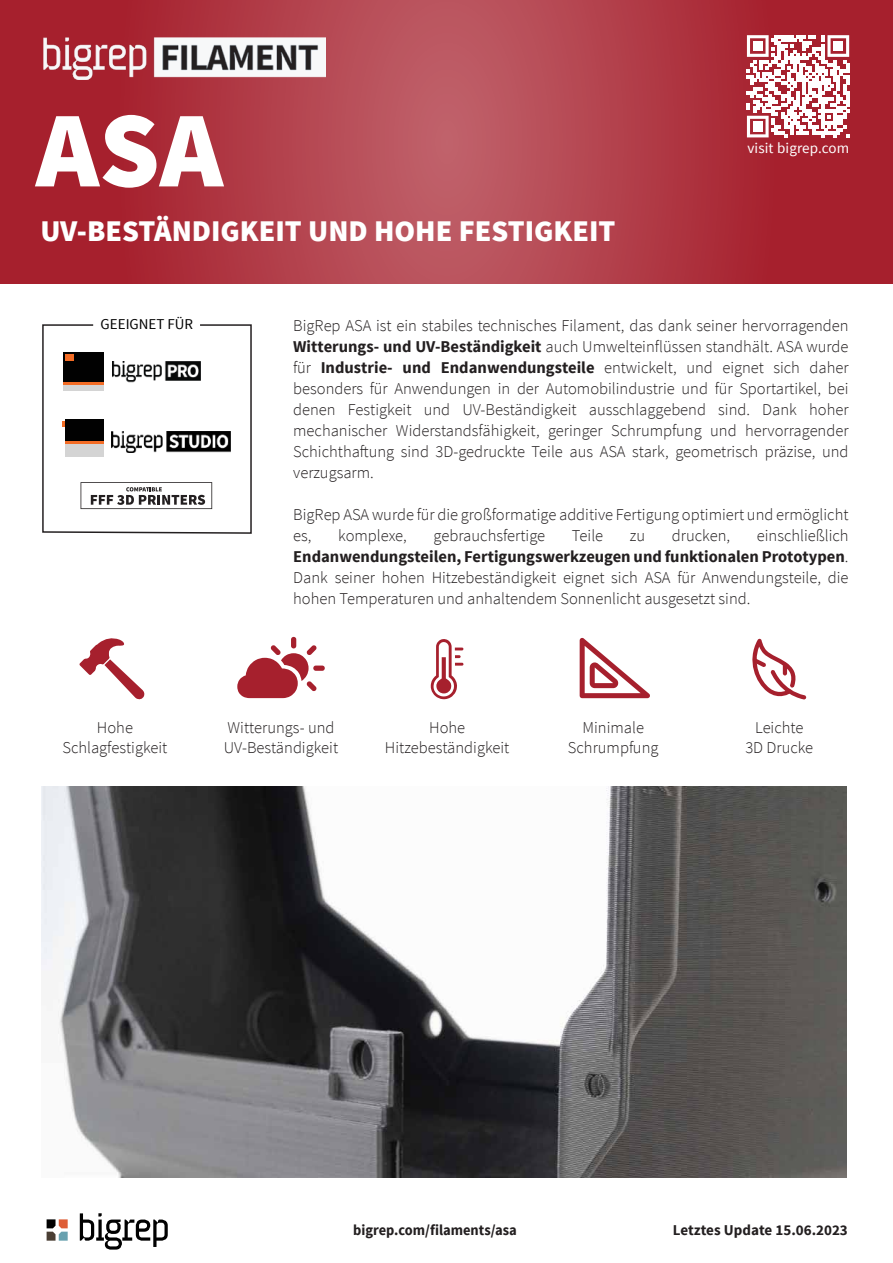
<style>
.page{position:relative;width:893px;height:1263px;background:#fff}
.page>*{position:absolute;margin:0;border:0;box-sizing:border-box;transform-origin:0 0}
.t1{font:900 108px "Source Sans Pro";color:#fff}
.t2{font:900 30px "Source Sans Pro";color:#fff}
.t3{font:300 16.5px/21px "Source Sans Pro";color:#231f20;text-align:center}
.t4{font:700 15px "Source Sans Pro";color:#231f20;scale:.96 1}
.t5{font:700 15px "Source Sans Pro";color:#231f20}
.t6{font:15px "Source Sans Pro";letter-spacing:.01em;color:#fff}
.t7{font:15px "Source Sans Pro";color:#000}
.s1{font-weight:700}
</style>
<div class="page">
<svg style="left:0;top:0;width:893px;height:284px;background:#af3945"></svg>
<svg style="left:80px;top:1213px;width:88px;height:36px"></svg>
<svg style="left:47px;top:1219px;width:21px;height:22px"></svg>
<svg style="left:79px;top:638px;width:66px;height:62px"></svg>
<svg style="left:431px;top:639px;width:33px;height:60px"></svg>
<img style="left:44px;top:37px;width:282px;height:43px">
<svg style="left:42px;top:324px;width:210px;height:210px"></svg>
<svg style="left:237px;top:637px;width:88px;height:61px"></svg>
<svg style="left:580px;top:638px;width:70px;height:60px"></svg>
<svg style="left:747px;top:35px;width:102px;height:102px"></svg>
<svg style="left:752px;top:639px;width:54px;height:61px"></svg>
<img style="left:41px;top:786px;width:805px;height:391px">
<h1 class="t1" style="left:36px;top:86px;width:189px">ASA</h1>
<h2 class="t2" style="left:40px;top:213px;width:577px">UV-BESTƒNDIGKEIT UND HOHE FESTIGKEIT</h2>
<p class="t6" style="left:747px;top:141px;width:103px">visit bigrep.com</p>
<p class="t7" style="left:101px;top:317px;width:94px">GEEIGNET F‹R</p>
<p class="t3" style="left:293px;top:317px;width:557px;text-align:justify">BigRep ASA ist ein stabiles technisches Filament, das dank seiner hervorragenden <span class="s1">Witterungs- und UV-Best‰ndigkeit</span> auch Umwelteinfl¸ssen standh‰lt. ASA wurde f¸r <span class="s1">Industrie- und Endanwendungsteile</span> entwickelt, und eignet sich daher besonders f¸r Anwendungen in der Automobilindustrie und f¸r Sportartikel, bei denen Festigkeit und UV-Best‰ndigkeit ausschlaggebend sind. Dank hoher mechanischer Widerstandsf‰higkeit, geringer Schrumpfung und hervorragender Schichtha昀琀ung sind 3D-gedruckte Teile aus ASA stark, geometrisch präzise, und verzugsarm.</p>
<p class="t3" style="left:293px;top:506px;width:557px;text-align:left">BigRep ASA wurde f¸r die groflformatige additive Fertigung optimiert und ermˆglicht es,</p>
<p class="t3" style="left:338px;top:525px;width:70px">komplexe,</p>
<p class="t3" style="left:434px;top:525px;width:113px">gebrauchsfertige</p>
<p class="t3" style="left:572px;top:525px;width:33px">Teile</p>
<p class="t3" style="left:630px;top:525px;width:17px">zu</p>
<p class="t3" style="left:672px;top:525px;width:60px">drucken,</p>
<p class="t3" style="left:293px;top:525px;width:557px;text-align:justify;text-indent:464px">einschließlich <span class="s1">Endanwendungsteilen, Fertigungswerkzeugen und funktionalen Prototypen</span>.<br>Dank seiner hohen Hitzebeständigkeit eignet sich ASA für Anwendungsteile, die hohen Temperaturen und anhaltendem Sonnenlicht ausgesetzt sind.</p>
<p class="t3" style="left:62px;top:719px;width:107px;line-height:19.8px">Hohe<br>Schlagfestigkeit</p>
<p class="t3" style="left:224px;top:719px;width:116px;line-height:19.8px;text-align:left">Witterungs- und<br>UV-Best‰ndigkeit</p>
<p class="t3" style="left:385px;top:719px;width:126px;line-height:19.8px">Hohe<br>Hitzebeständigkeit</p>
<p class="t3" style="left:568px;top:719px;width:92px;line-height:19.8px">Minimale<br>Schrumpfung</p>
<p class="t3" style="left:745px;top:719px;width:69px;line-height:19.8px">Leichte<br>3D Drucke</p>
<p class="t4" style="left:353px;top:1224px;width:172px">bigrep.com/filaments/asa</p>
<p class="t5" style="left:673px;top:1224px;width:176px">Letztes Update 15.06.2023</p>
</div>
